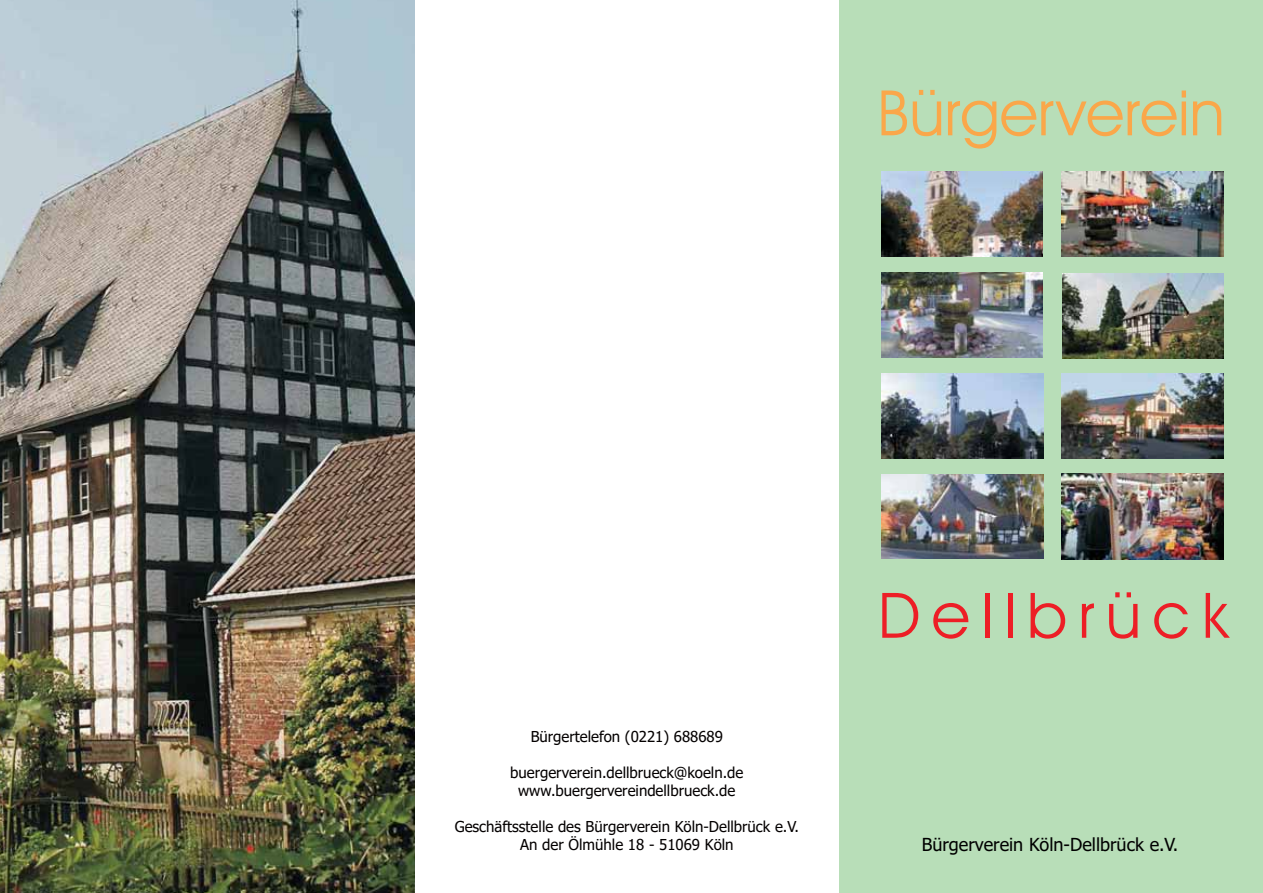
<style>
.page{position:relative;width:1263px;height:893px;background:#fff}
.page>*{position:absolute;margin:0;border:0;box-sizing:border-box;transform-origin:0 0}
.t1{font:63px "Avant Garde Bk BT";color:#faa74a}
.t2{font:63px "Avant Garde Bk BT";color:#ed1e26}
.t3{font:18px "Tahoma";color:#000}
.t4{font:15px/18px "Tahoma";color:#040000;text-align:center}
.t5{font:15px "Tahoma";color:#000}
</style>
<div class="page">
<div style="left:840px;top:0;width:423px;height:893px;background:#b8deb8"></div>
<img style="left:881px;top:171px;width:162px;height:85px">
<img style="left:881px;top:273px;width:162px;height:85px">
<img style="left:1062px;top:373px;width:161px;height:85px">
<img style="left:881px;top:474px;width:162px;height:85px">
<img style="left:881px;top:373px;width:162px;height:85px">
<img style="left:1062px;top:273px;width:161px;height:86px">
<img style="left:1062px;top:171px;width:161px;height:85px">
<img style="left:1062px;top:474px;width:161px;height:85px">
<img style="left:0;top:0;width:415px;height:893px">
<h1 class="t1" style="left:877px;top:77px;width:342px">Bürgerverein</h1>
<p class="t4" style="left:531px;top:727px;width:194px">Bürgertelefon (0221) 688689</p>
<p class="t4" style="left:510px;top:763px;width:235px">buergerverein.dellbrueck@koeln.de www.buergervereindellbrueck.de</p>
<p class="t4" style="left:455px;top:817px;width:346px">Geschäftsstelle des Bürgerverein Köln-Dellbrück e.V.<br>An der Ölmühle 18 - 51069 Köln</p>
<p class="t5" style="left:625px;top:767px;width:5px">l</p>
<p class="t5" style="left:525px;top:840px;width:120px">Märchenstraß 43</p>
<p class="t5" style="left:691px;top:840px;width:10px">7</p>
<h1 class="t2" style="left:878px;top:579px;width:350px">Dellbrück</h1>
<p class="t3" style="left:922px;top:837px;width:258px">Bürgerverein Köln-Dellbrück e.V.</p>
</div>
